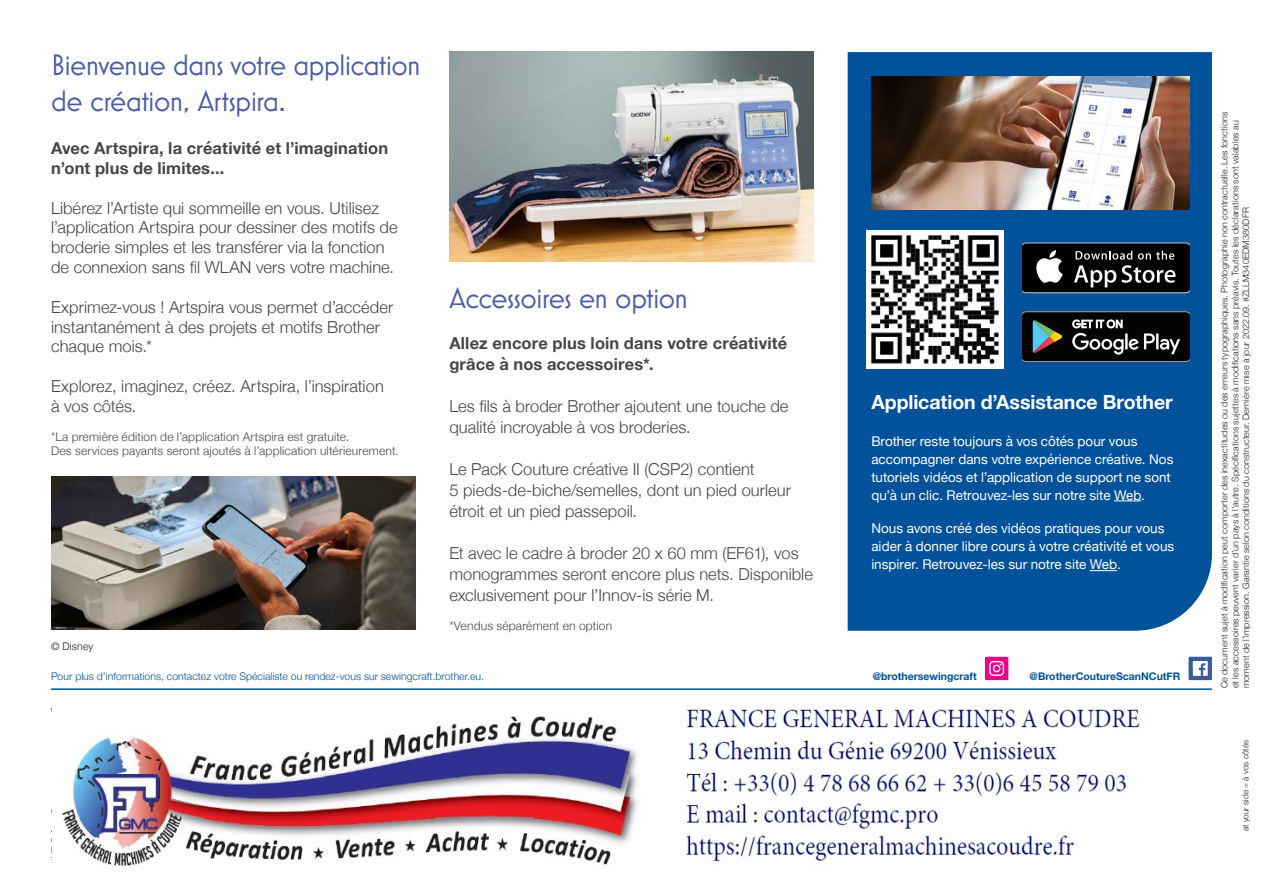
<style>
.page{position:relative;width:1263px;height:893px;background:#fff}
.page>*{position:absolute;margin:0;border:0;box-sizing:border-box;transform-origin:0 0}
.t1{font:30px/36px "Mostra Nuova";letter-spacing:-.01em;color:#4b5ca6}
.t2{font:700 19.5px "Helvetica Neue";letter-spacing:-.005em;color:#fff}
.t3{font:300 16.5px/19.8px "Helvetica Neue";letter-spacing:.005em;color:#454647}
.t4{font:700 16.5px/19.8px "Helvetica Neue";letter-spacing:.01em;color:#454647}
.t5{font:13.5px/18px "Helvetica Neue";color:#fff}
.t6{font:300 12px/14.4px "Helvetica Neue";letter-spacing:.015em;color:#454647}
.more_information{font:300 10.5px "Helvetica Neue";color:#01519b}
.FB_Insta{font:700 10.5px "Helvetica Neue";color:#01519b}
.t7{font:300 10.5px "Helvetica Neue";letter-spacing:.02em;color:#231f20}
.t8{font:300 9px/10.8px "Helvetica Neue";letter-spacing:.015em;color:#231f20}
.Disclaimer{font:300 8.25px "Helvetica Neue";color:#231f20}
</style>
<div class="page">
<div style="left:848px;top:52px;width:364px;height:579px;background:#01519b"></div>
<svg style="left:1023px;top:242px;width:166px;height:51px;background:#323234"></svg>
<svg style="left:1023px;top:311px;width:166px;height:51px;background:#2d302d"></svg>
<img style="left:871px;top:77px;width:318px;height:133px">
<img style="left:449px;top:51px;width:365px;height:210px">
<img style="left:51px;top:476px;width:364px;height:153px">
<svg style="left:1114px;top:501px;width:27px;height:1px"></svg>
<svg style="left:1090px;top:570px;width:27px;height:1px"></svg>
<hr style="left:51px;top:688px;width:1161px;height:2px;background:#01519b">
<div style="left:985px;top:657px;width:23px;height:23px;background:#ed028c"></div>
<svg style="left:989px;top:661px;width:15px;height:15px"></svg>
<div style="left:1188px;top:657px;width:24px;height:23px;background:#3c5a99"></div>
<div style="left:1193px;top:661px;width:15px;height:15px;background:#fff"></div>
<svg style="left:1199px;top:663px;width:6px;height:13px"></svg>
<hr style="left:51px;top:831px;width:1161px;height:1px;background:#01519b">
<img style="left:53px;top:702px;width:1159px;height:164px">
<img style="left:866px;top:231px;width:137px;height:137px">
<p class="t1" style="left:51px;top:46px;width:371px">Bienvenue dans votre application de création, Artspira.</p>
<p class="t4" style="left:51px;top:139px;width:339px">Avec Artspira, la créativité et l’imagination n’ont plus de limites...</p>
<p class="t3" style="left:51px;top:197px;width:348px">Libérez l’Artiste qui sommeille en vous. Utilisez l’application Artspira pour dessiner des motifs de broderie simples et les transférer via la fonction de connexion sans fil WLAN vers votre machine.</p>
<p class="t3" style="left:51px;top:296px;width:344px">Exprimez-vous ! Artspira vous permet d’accéder instantanément à des projets et motifs Brother chaque mois.*</p>
<p class="t3" style="left:51px;top:375px;width:334px">Explorez, imaginez, créez. Artspira, l’inspiration à vos côtés.</p>
<p class="t6" style="left:51px;top:428px;width:349px">*La première édition de l’application Artspira est gratuite.<br>Des services payants seront ajoutés à l’application ultérieurement.</p>
<p class="t7" style="left:51px;top:638px;width:44px">© Disney</p>
<p class="t1" style="left:449px;top:279px;width:240px">Accessoires en option</p>
<p class="t4" style="left:449px;top:333px;width:339px;line-height:21px">Allez encore plus loin dans votre créativité grâce à nos accessoires*.</p>
<p class="t3" style="left:449px;top:395px;width:341px;line-height:21px">Les fils à broder Brother ajoutent une touche de qualité incroyable à vos broderies.</p>
<p class="t3" style="left:449px;top:458px;width:343px;line-height:21px">Le Pack Couture créative II (CSP2) contient<br>5 pieds-de-biche/semelles, dont un pied ourleur étroit et un pied passepoil.</p>
<p class="t3" style="left:449px;top:542px;width:365px;line-height:21px">Et avec le cadre à broder 20 x 60 mm (EF61), vos monogrammes seront encore plus nets. Disponible exclusivement pour l’Innov-is série M.</p>
<p class="t6" style="left:449px;top:618px;width:164px">*Vendus séparément en option</p>
<p class="t2" style="left:871px;top:387px;width:303px">Application d’Assistance Brother</p>
<p class="t5" style="left:871px;top:432px;width:304px">Brother reste toujours à vos côtés pour vous accompagner dans votre expérience créative. Nos tutoriels vidéos et l’application de support ne sont qu’à un clic. Retrouvez-les sur notre site Web.</p>
<p class="t5" style="left:871px;top:520px;width:304px">Nous avons créé des vidéos pratiques pour vous aider à donner libre cours à votre créativité et vous inspirer. Retrouvez-les sur notre site Web.</p>
<p class="more_information" style="left:51px;top:668px;width:434px">Pour plus d’informations, contactez votre Spécialiste ou rendez-vous sur sewingcraft.brother.eu.</p>
<p class="FB_Insta" style="left:873px;top:668px;width:106px">@brothersewingcraft</p>
<p class="FB_Insta" style="left:1029px;top:668px;width:152px">@BrotherCoutureScanNCutFR</p>
<p class="t8" style="left:1218px;top:688px;width:578px;rotate:-90deg">Ce document sujet à modification peut comporter des inexactitudes ou des erreurs typographiques. Photographie non contractuelle. Les fonctions et les accessoires peuvent varier d’un pays à l’autre. Spécifications sujettes à modifications sans préavis. Toutes les déclarations sont valables au moment de l’impression. Garantie selon conditions du constructeur. Dernière mise à jour 2022.09. #ZLLM340EDM380DFR</p>
<p class="Disclaimer" style="left:1239px;top:831px;width:93px;rotate:-90deg">at your side = à vos côtés</p>
</div>
